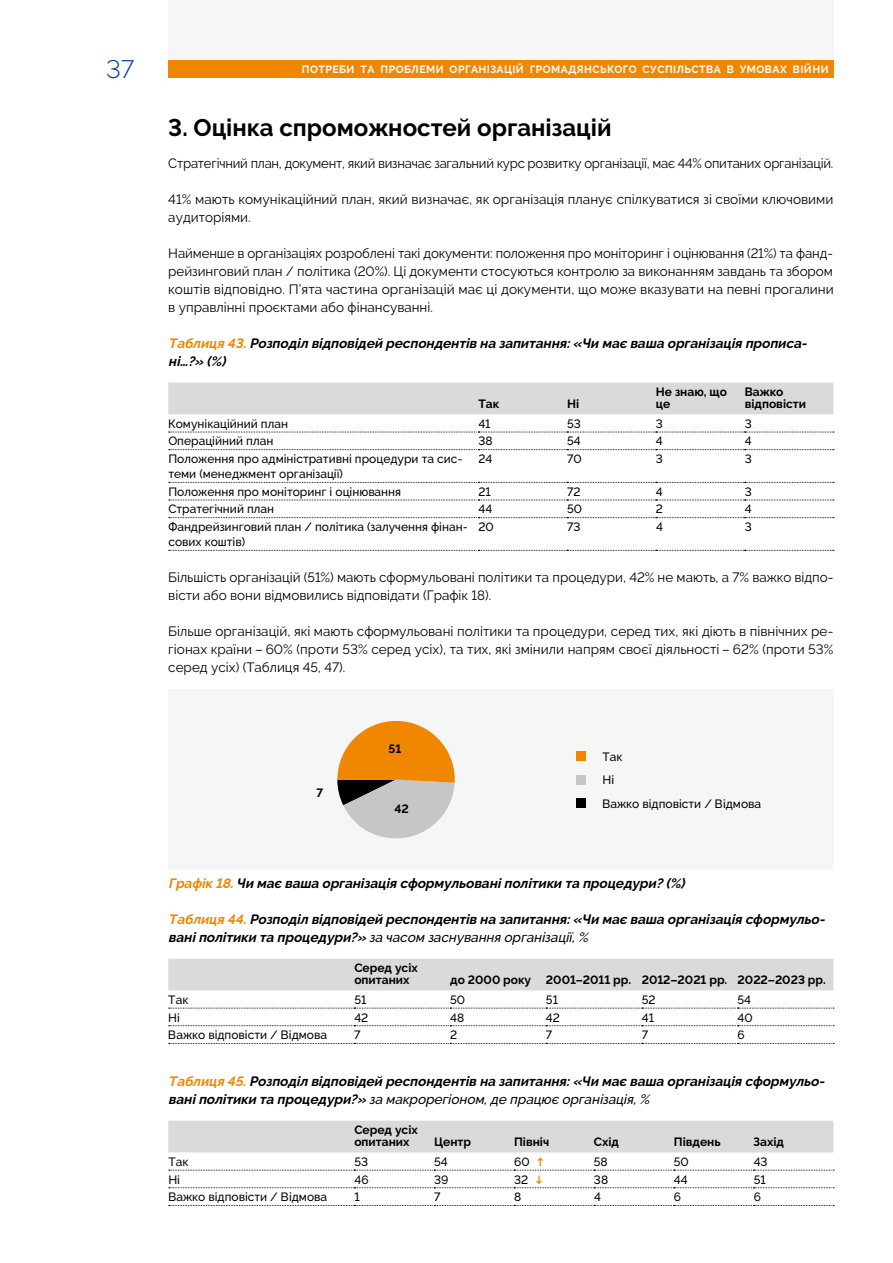
<style>
.page{position:relative;width:893px;height:1263px;background:#fff}
.page>*{position:absolute;margin:0;border:0;box-sizing:border-box;transform-origin:0 0}
.t1{font:300 25.2px "Raleway";color:#003899}
.t2{font:700 24px "Raleway";color:#000}
.t3{font:13.5px/18px "Raleway";color:#000}
.t4{font:italic 700 13.5px/18px "Raleway";color:#000}
.t5{font:500 12px/15px "Raleway";color:#000}
.t6{font:700 12px/12px "Raleway";color:#000}
.t7{font:700 10.5px "Raleway";letter-spacing:.045em;color:#fff}
.s1{color:#f18700}
.s2{font-weight:500}
.s3{font-family:"IBM Plex Mono";font-weight:600;color:#f18700}
</style>
<div class="page">
<div style="left:168px;top:60px;width:665px;height:18px;background:#f18700"></div>
<div style="left:168px;top:0;width:665px;height:60px;background:#f6f6f6"></div>
<div style="left:168px;top:383px;width:665px;height:31px;background:#dadada"></div>
<svg style="left:169px;top:432px;width:665px;height:1px"></svg>
<svg style="left:169px;top:449px;width:665px;height:1px"></svg>
<svg style="left:169px;top:482px;width:665px;height:1px"></svg>
<svg style="left:169px;top:500px;width:665px;height:1px"></svg>
<svg style="left:169px;top:517px;width:665px;height:1px"></svg>
<svg style="left:169px;top:550px;width:665px;height:1px"></svg>
<div style="left:168px;top:959px;width:665px;height:31px;background:#dadada"></div>
<svg style="left:169px;top:1008px;width:665px;height:1px"></svg>
<svg style="left:169px;top:1025px;width:665px;height:1px"></svg>
<svg style="left:169px;top:1043px;width:665px;height:1px"></svg>
<div style="left:168px;top:1121px;width:665px;height:31px;background:#dadada"></div>
<svg style="left:169px;top:1170px;width:665px;height:1px"></svg>
<svg style="left:169px;top:1187px;width:665px;height:1px"></svg>
<svg style="left:169px;top:1205px;width:665px;height:1px"></svg>
<div style="left:168px;top:690px;width:665px;height:180px;background:#f6f6f6"></div>
<svg style="left:337px;top:721px;width:118px;height:118px"></svg>
<div style="left:576px;top:751px;width:9px;height:10px;background:#f18700"></div>
<div style="left:576px;top:776px;width:9px;height:9px;background:#c5c6c6"></div>
<div style="left:576px;top:799px;width:9px;height:9px;background:#000"></div>
<h1 class="t1" style="left:106px;top:54px;width:29px">37</h1>
<p class="t7" style="left:302px;top:63px;width:528px">ПОТРЕБИ ТА ПРОБЛЕМИ ОРГАНІЗАЦІЙ ГРОМАДЯНСЬКОГО СУСПІЛЬСТВА В УМОВАХ ВІЙНИ</p>
<h2 class="t2" style="left:168px;top:114px;width:445px">3. Оцінка спроможностей організацій</h2>
<p class="t3" style="left:168px;top:154px;width:667px">Стратегічний план, документ, який визначає загальний курс розвитку організації, має 44% опитаних організацій.</p>
<p class="t3" style="left:168px;top:190px;width:667px">41% мають комунікаційний план, який визначає, як організація планує спілкуватися зі своїми ключовими аудиторіями.</p>
<p class="t3" style="left:168px;top:244px;width:667px">Найменше в організаціях розроблені такі документи: положення про моніторинг і оцінювання (21%) та фанд&shy;рейзинговий план / політика (20%). Ці документи стосуються контролю за виконанням завдань та збором коштів відповідно. П’ята частина організацій має ці документи, що може вказувати на певні прогалини в управлінні проєктами або фінансуванні.</p>
<p class="t4" style="left:168px;top:334px;width:643px"><span class="s1">Таблиця 43.</span>Розподіл відповідей респондентів на запитання:«Чи має ваша організація прописа&shy;ні…?» (%)</p>
<p class="t6" style="left:478px;top:398px;width:22px">Так</p>
<p class="t6" style="left:567px;top:398px;width:14px">Ні</p>
<p class="t6" style="left:656px;top:386px;width:73px">Не знаю, що це</p>
<p class="t6" style="left:745px;top:386px;width:63px">Важко відповісти</p>
<p class="t5" style="left:168px;top:416px;width:121px">Комунікаційний план</p>
<p class="t5" style="left:478px;top:416px;width:14px">41</p>
<p class="t5" style="left:567px;top:416px;width:15px">53</p>
<p class="t5" style="left:656px;top:416px;width:9px">3</p>
<p class="t5" style="left:745px;top:416px;width:9px">3</p>
<p class="t5" style="left:168px;top:434px;width:106px">Операційний план</p>
<p class="t5" style="left:478px;top:434px;width:16px">38</p>
<p class="t5" style="left:567px;top:434px;width:15px">54</p>
<p class="t5" style="left:656px;top:434px;width:8px">4</p>
<p class="t5" style="left:745px;top:434px;width:8px">4</p>
<p class="t5" style="left:168px;top:451px;width:296px">Положення про адміністративні процедури та сис&shy;теми (менеджмент організації)</p>
<p class="t5" style="left:478px;top:451px;width:15px">24</p>
<p class="t5" style="left:567px;top:451px;width:16px">70</p>
<p class="t5" style="left:656px;top:451px;width:9px">3</p>
<p class="t5" style="left:745px;top:451px;width:9px">3</p>
<p class="t5" style="left:168px;top:484px;width:234px">Положення про моніторинг і оцінювання</p>
<p class="t5" style="left:478px;top:484px;width:14px">21</p>
<p class="t5" style="left:567px;top:484px;width:15px">72</p>
<p class="t5" style="left:656px;top:484px;width:8px">4</p>
<p class="t5" style="left:745px;top:484px;width:9px">3</p>
<p class="t5" style="left:168px;top:502px;width:107px">Стратегічний план</p>
<p class="t5" style="left:478px;top:502px;width:15px">44</p>
<p class="t5" style="left:567px;top:502px;width:16px">50</p>
<p class="t5" style="left:656px;top:502px;width:9px">2</p>
<p class="t5" style="left:745px;top:502px;width:8px">4</p>
<p class="t5" style="left:168px;top:519px;width:301px">Фандрейзинговий план / політика (залучення фінан&shy;сових коштів)</p>
<p class="t5" style="left:478px;top:519px;width:17px">20</p>
<p class="t5" style="left:567px;top:519px;width:15px">73</p>
<p class="t5" style="left:656px;top:519px;width:8px">4</p>
<p class="t5" style="left:745px;top:519px;width:9px">3</p>
<p class="t3" style="left:168px;top:568px;width:667px">Більшість організацій (51%) мають сформульовані політики та процедури, 42% не мають, а 7% важко відпо&shy;вісти або вони відмовились відповідати (Графік 18).</p>
<p class="t3" style="left:168px;top:622px;width:667px;text-align:justify">Більше організацій, які мають сформульовані політики та процедури, серед тих, які діють в північних ре&shy;гіонах країни – 60% (проти 53% серед усіх), та тих, які змінили напрям своєї діяльності – 62% (проти 53% серед усіх) (Таблиця 45, 47).</p>
<p class="t6" style="left:316px;top:786px;width:8px">7</p>
<p class="t6" style="left:389px;top:743px;width:14px">51</p>
<p class="t6" style="left:395px;top:803px;width:16px">42</p>
<p class="t5" style="left:602px;top:745px;width:160px;line-height:23.5px">Так<br>Ні<br>Важко відповісти / Відмова</p>
<p class="t4" style="left:168px;top:874px;width:521px"><span class="s1">Графік 18.</span>Чи має ваша організація сформульованіполітики та процедури? (%)</p>
<p class="t4" style="left:168px;top:910px;width:661px"><span class="s1">Таблиця 44.</span>Розподіл відповідей респондентів на запитання:«Чи має ваша організація сформульо&shy;ваніполітики та процедури?» <span class="s2">за часом заснування організації,%</span></p>
<p class="t6" style="left:354px;top:962px;width:65px">Серед усіх опитаних</p>
<p class="t6" style="left:450px;top:974px;width:377px">до 2000 року 2001–2011 рр. 2012–2021 рр. 2022–2023 рр.</p>
<p class="t5" style="left:168px;top:992px;width:22px">Так</p>
<p class="t5" style="left:354px;top:992px;width:13px">51</p>
<p class="t5" style="left:450px;top:992px;width:16px">50</p>
<p class="t5" style="left:546px;top:992px;width:13px">51</p>
<p class="t5" style="left:642px;top:992px;width:15px">52</p>
<p class="t5" style="left:738px;top:992px;width:15px">54</p>
<p class="t5" style="left:168px;top:1010px;width:13px">Ні</p>
<p class="t5" style="left:354px;top:1010px;width:16px">42</p>
<p class="t5" style="left:450px;top:1010px;width:16px">48</p>
<p class="t5" style="left:546px;top:1010px;width:16px">42</p>
<p class="t5" style="left:642px;top:1010px;width:14px">41</p>
<p class="t5" style="left:738px;top:1010px;width:17px">40</p>
<p class="t5" style="left:168px;top:1027px;width:160px">Важко відповісти / Відмова</p>
<p class="t5" style="left:354px;top:1027px;width:8px">7</p>
<p class="t5" style="left:450px;top:1027px;width:9px">2</p>
<p class="t5" style="left:546px;top:1027px;width:8px">7</p>
<p class="t5" style="left:642px;top:1027px;width:8px">7</p>
<p class="t5" style="left:738px;top:1027px;width:9px">6</p>
<p class="t4" style="left:168px;top:1072px;width:661px"><span class="s1">Таблиця 45.</span>Розподіл відповідей респондентів на запитання:«Чи має ваша організація сформульо&shy;ваніполітики та процедури?» <span class="s2">за макрорегіоном,де працює організація,%</span></p>
<p class="t6" style="left:354px;top:1124px;width:65px">Серед усіх опитаних</p>
<p class="t6" style="left:434px;top:1136px;width:38px">Центр</p>
<p class="t6" style="left:514px;top:1136px;width:37px">Північ</p>
<p class="t6" style="left:594px;top:1136px;width:27px">Схід</p>
<p class="t6" style="left:674px;top:1136px;width:48px">Південь</p>
<p class="t6" style="left:754px;top:1136px;width:32px">Захід</p>
<p class="t5" style="left:168px;top:1154px;width:22px">Так</p>
<p class="t5" style="left:354px;top:1154px;width:15px">53</p>
<p class="t5" style="left:434px;top:1154px;width:15px">54</p>
<p class="t5" style="left:514px;top:1154px;width:31px">60 <span class="s3">↑</span></p>
<p class="t5" style="left:594px;top:1154px;width:15px">58</p>
<p class="t5" style="left:674px;top:1154px;width:16px">50</p>
<p class="t5" style="left:754px;top:1154px;width:15px">43</p>
<p class="t5" style="left:168px;top:1172px;width:13px">Ні</p>
<p class="t5" style="left:354px;top:1172px;width:16px">46</p>
<p class="t5" style="left:434px;top:1172px;width:16px">39</p>
<p class="t5" style="left:514px;top:1172px;width:30px">32 <span class="s3">↓</span></p>
<p class="t5" style="left:594px;top:1172px;width:16px">38</p>
<p class="t5" style="left:674px;top:1172px;width:15px">44</p>
<p class="t5" style="left:754px;top:1172px;width:13px">51</p>
<p class="t5" style="left:168px;top:1189px;width:160px">Важко відповісти / Відмова</p>
<p class="t5" style="left:354px;top:1189px;width:7px">1</p>
<p class="t5" style="left:434px;top:1189px;width:8px">7</p>
<p class="t5" style="left:514px;top:1189px;width:9px">8</p>
<p class="t5" style="left:594px;top:1189px;width:8px">4</p>
<p class="t5" style="left:674px;top:1189px;width:9px">6</p>
<p class="t5" style="left:754px;top:1189px;width:9px">6</p>
</div>
